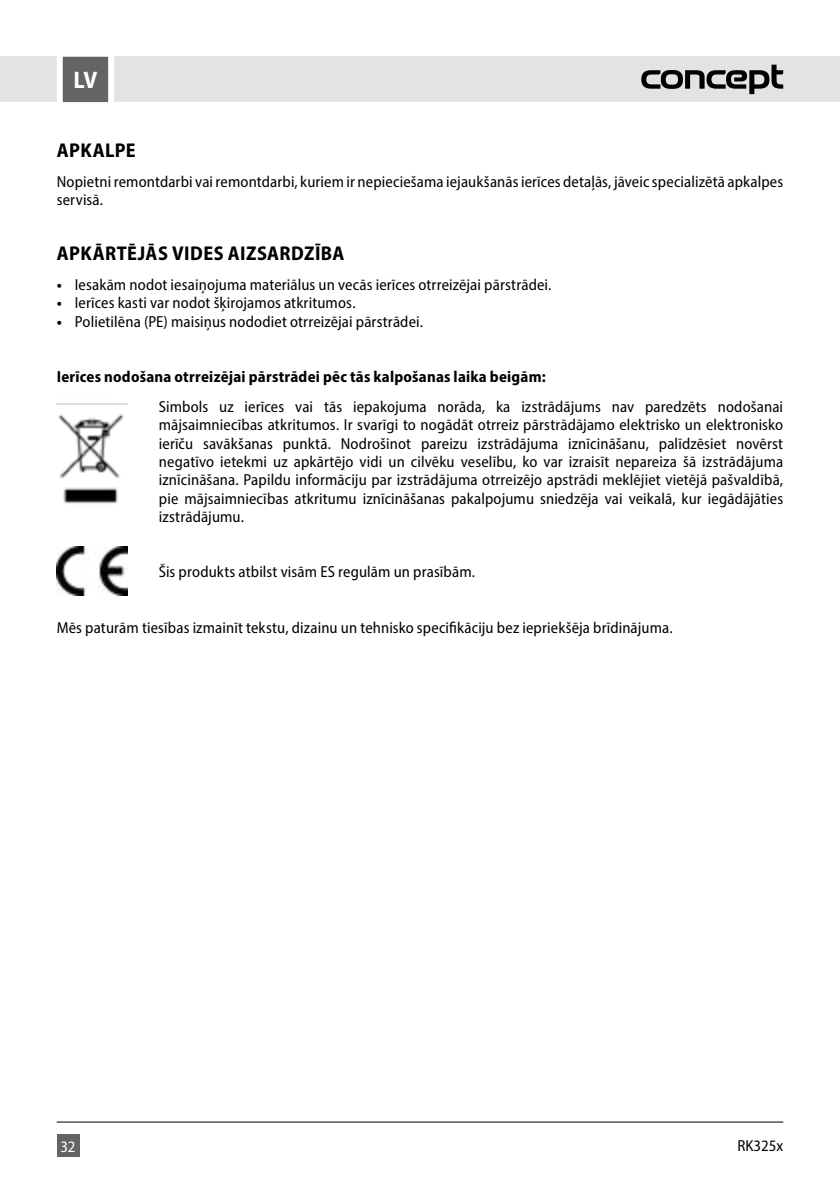
<style>
.page{position:relative;width:840px;height:1191px;background:#fff}
.page>*{position:absolute;margin:0;border:0;box-sizing:border-box;transform-origin:0 0}
.t1{font:700 semi-condensed 24px "Myriad Pro";color:#fff}
.t2{font:700 semi-condensed 20px "Myriad Pro";letter-spacing:.02em;color:#000}
.t3{font:semi-condensed 16px/18.4px "Myriad Pro";letter-spacing:.01em;color:#000}
.t4{font:700 semi-condensed 16px "Myriad Pro";letter-spacing:.015em;color:#000}
.t5{font:semi-condensed 16px "Myriad Pro";color:#fff}
.s1{font-weight:700}
</style>
<div class="page">
<div style="left:0;top:57px;width:839px;height:45px;background:#e4e3e3"></div>
<div style="left:57px;top:1134px;width:22px;height:23px;background:#646463"></div>
<svg style="left:641px;top:65px;width:141px;height:29px"></svg>
<svg style="left:54px;top:56px;width:63px;height:47px;background:#909090"></svg>
<hr style="left:57px;top:1121px;width:725px;height:1px;background:#000">
<img style="left:57px;top:403px;width:71px;height:101px">
<img style="left:57px;top:546px;width:71px;height:49px">
<h1 class="t1" style="left:73px;top:65px;width:25px">LV</h1>
<p class="t2" style="left:57px;top:137px;width:80px">APKALPE</p>
<p class="t3" style="left:57px;top:172px;width:727px">Nopietni remontdarbi vai remontdarbi, kuriem ir nepieciešama iejaukšanās ierīces detaļās, jāveic specializētā apkalpes servisā.</p>
<p class="t2" style="left:57px;top:240px;width:289px">APKĀRTĒJĀS VIDES AIZSARDZĪBA</p>
<p class="t3" style="left:57px;top:275px;width:496px"><span class="s1">•</span> Iesakām nodot iesaiņojuma materiālus un vecās ierīces otrreizējai pārstrādei.</p>
<p class="t3" style="left:57px;top:293px;width:300px"><span class="s1">•</span> Ierīces kasti var nodot šķirojamos atkritumos.</p>
<p class="t3" style="left:57px;top:312px;width:367px"><span class="s1">•</span> Polietilēna (PE) maisiņus nododiet otrreizējai pārstrādei.</p>
<p class="t4" style="left:57px;top:366px;width:490px">Ierīces nodošana otrreizējai pārstrādei pēc tās kalpošanas laika beigām:</p>
<p class="t3" style="left:159px;top:397px;width:625px;text-align:justify">Simbols uz ierīces vai tās iepakojuma norāda, ka izstrādājums nav paredzēts nodošanai mājsaimniecības atkritumos. Ir svarīgi to nogādāt otrreiz pārstrādājamo elektrisko un elektronisko ierīču savākšanas punktā. Nodrošinot pareizu izstrādājuma iznīcināšanu, palīdzēsiet novērst negatīvo ietekmi uz apkārtējo vidi un cilvēku veselību, ko var izraisīt nepareiza šā izstrādājuma iznīcināšana. Papildu informāciju par izstrādājuma otrreizējo apstrādi meklējiet vietējā pašvaldībā, pie mājsaimniecības atkritumu iznīcināšanas pakalpojumu sniedzēja vai veikalā, kur iegādājāties izstrādājumu.</p>
<p class="t3" style="left:159px;top:562px;width:317px">Šis produkts atbilst visām ES regulām un prasībām.</p>
<p class="t3" style="left:57px;top:618px;width:617px">Mēs paturām tiesības izmainīt tekstu, dizainu un tehnisko specifikāciju bez iepriekšēja brīdinājuma.</p>
<p class="t5" style="left:61px;top:1136px;width:16px">32</p>
<p class="t3" style="left:737px;top:1135px;width:47px">RK325x</p>
</div>
